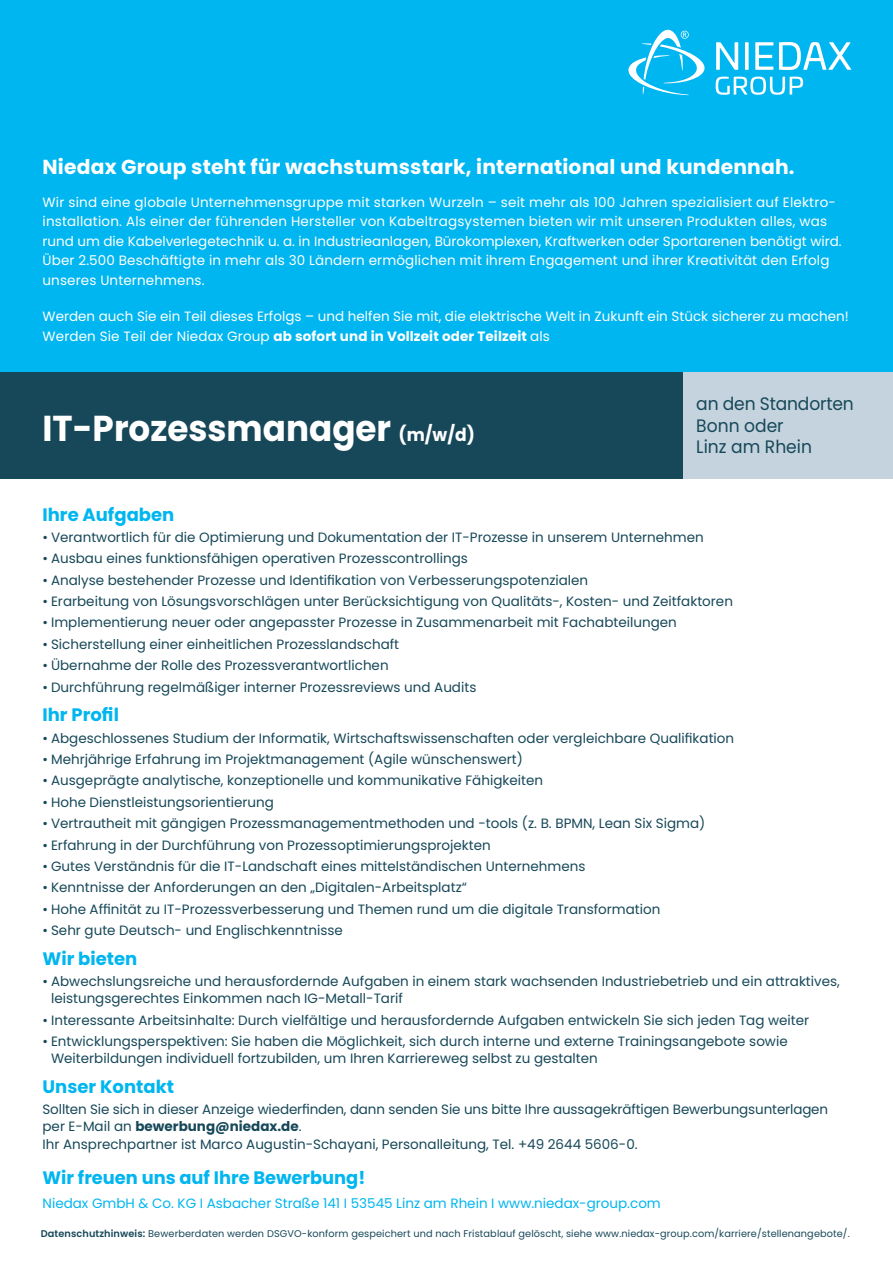
<style>
.page{position:relative;width:893px;height:1263px;background:#fff}
.page>*{position:absolute;margin:0;border:0;box-sizing:border-box;transform-origin:0 0}
.t1{font:700 36px "Poppins";color:#fff;scale:.95 1}
.t2{font:700 20.25px "Poppins";letter-spacing:.01em;color:#fff}
.t3{font:700 18px "Poppins";color:#00b6f0}
.t4{font:18px/21.6px "Poppins";color:#174859;scale:.95 1}
.t5{font:13.5px/17.1px "Poppins";color:#174859}
.t6{font:13.5px/19.5px "Poppins";letter-spacing:.01em;color:#fff}
.t7{font:13.5px "Poppins";color:#00b6f0}
.t8{font:9.75px "Poppins";letter-spacing:.01em;color:#174859}
.s1{font-weight:700}
.s2{font-size:18px}
.s3{font-weight:600}
</style>
<div class="page">
<div style="left:0;top:0;width:893px;height:372px;background:#00b6f0"></div>
<svg style="left:716px;top:77px;width:87px;height:18px"></svg>
<svg style="left:716px;top:42px;width:22px;height:28px"></svg>
<svg style="left:745px;top:42px;width:4px;height:28px"></svg>
<svg style="left:755px;top:42px;width:18px;height:28px"></svg>
<svg style="left:779px;top:42px;width:72px;height:28px"></svg>
<svg style="left:628px;top:30px;width:77px;height:65px"></svg>
<div style="left:0;top:372px;width:712px;height:106px;background:#174859"></div>
<div style="left:684px;top:372px;width:209px;height:106px;background:#c4d3dd"></div>
<h2 class="t2" style="left:43px;top:156px;width:754px">Niedax Group steht für wachstumsstark, international und kundennah.</h2>
<p class="t6" style="left:43px;top:192px;width:801px">Wir sind eine globale Unternehmensgruppe mit starken Wurzeln – seit mehr als 100 Jahren spezialisiert auf Elektro&shy;installation. Als einer der führenden Hersteller von Kabeltragsystemen bieten wir mit unseren Produkten alles, was rund um die Kabelverlegetechnik u. a. in Industrieanlagen, Bürokomplexen, Kraftwerken oder Sportarenen benötigt wird.<br>Über 2.500 Beschäftigte in mehr als 30 Ländern ermöglichen mit ihrem Engagement und ihrer Kreativität den Erfolg unseres Unternehmens.</p>
<p class="t6" style="left:43px;top:307px;width:808px">Werden auch Sie ein Teil dieses Erfolgs – und helfen Sie mit, die elektrische Welt in Zukunft ein Stück sicherer zu machen!<br>Werden Sie Teil der Niedax Group <span class="s1">ab sofort und in Vollzeit oder Teilzeit</span> als</p>
<h1 class="t1" style="left:43px;top:408px;width:457px">IT-Prozessmanager <span class="s2">(m/w/d)</span></h1>
<h3 class="t4" style="left:696px;top:393px;width:167px">an den Standorten<br>Bonn oder<br>Linz am Rhein</h3>
<h3 class="t3" style="left:43px;top:504px;width:133px">Ihre Aufgaben</h3>
<p class="t5" style="left:43px;top:529px;width:663px">• Verantwortlich für die Optimierung und Dokumentation der IT-Prozesse in unserem Unternehmen</p>
<p class="t5" style="left:43px;top:550px;width:427px">• Ausbau eines funktionsfähigen operativen Prozesscontrollings</p>
<p class="t5" style="left:43px;top:571px;width:547px">• Analyse bestehender Prozesse und Identifikation von Verbesserungspotenzialen</p>
<p class="t5" style="left:43px;top:593px;width:692px">• Erarbeitung von Lösungsvorschlägen unter Berücksichtigung von Qualitäts-, Kosten- und Zeitfaktoren</p>
<p class="t5" style="left:43px;top:614px;width:636px">• Implementierung neuer oder angepasster Prozesse in Zusammenarbeit mit Fachabteilungen</p>
<p class="t5" style="left:43px;top:636px;width:358px">• Sicherstellung einer einheitlichen Prozesslandschaft</p>
<p class="t5" style="left:43px;top:657px;width:348px">• Übernahme der Rolle des Prozessverantwortlichen</p>
<p class="t5" style="left:43px;top:678px;width:435px">• Durchführung regelmäßiger interner Prozessreviews und Audits</p>
<h3 class="t3" style="left:43px;top:705px;width:78px">Ihr Profil</h3>
<p class="t5" style="left:43px;top:729px;width:693px">• Abgeschlossenes Studium der Informatik, Wirtschaftswissenschaften oder vergleichbare Qualifikation</p>
<p class="t5" style="left:43px;top:751px;width:482px">• Mehrjährige Erfahrung im Projektmanagement (Agile wünschenswert)</p>
<p class="t5" style="left:43px;top:772px;width:502px">• Ausgeprägte analytische, konzeptionelle und kommunikative Fähigkeiten</p>
<p class="t5" style="left:43px;top:794px;width:233px">• Hohe Dienstleistungsorientierung</p>
<p class="t5" style="left:43px;top:815px;width:664px">• Vertrautheit mit gängigen Prozessmanagementmethoden und -tools (z. B. BPMN, Lean Six Sigma)</p>
<p class="t5" style="left:43px;top:836px;width:450px">• Erfahrung in der Durchführung von Prozessoptimierungsprojekten</p>
<p class="t5" style="left:43px;top:858px;width:544px">• Gutes Verständnis für die IT-Landschaft eines mittelständischen Unternehmens</p>
<p class="t5" style="left:43px;top:879px;width:426px">• Kenntnisse der Anforderungen an den „Digitalen-Arbeitsplatz“</p>
<p class="t5" style="left:43px;top:900px;width:619px">• Hohe Affinität zu IT-Prozessverbesserung und Themen rund um die digitale Transformation</p>
<p class="t5" style="left:43px;top:922px;width:302px">• Sehr gute Deutsch- und Englischkenntnisse</p>
<h3 class="t3" style="left:43px;top:948px;width:96px">Wir bieten</h3>
<p class="t5" style="left:51px;top:973px;width:790px;text-indent:-9px">• Abwechslungsreiche und herausfordernde Aufgaben in einem stark wachsenden Industriebetrieb und ein attraktives, leistungsgerechtes Einkommen nach IG-Metall-Tarif</p>
<p class="t5" style="left:43px;top:1011px;width:768px">• Interessante Arbeitsinhalte: Durch vielfältige und herausfordernde Aufgaben entwickeln Sie sich jeden Tag weiter</p>
<p class="t5" style="left:51px;top:1033px;width:738px;text-indent:-9px">• Entwicklungsperspektiven: Sie haben die Möglichkeit, sich durch interne und externe Trainingsangebote sowie<br>Weiterbildungen individuell fortzubilden, um Ihren Karriereweg selbst zu gestalten</p>
<h3 class="t3" style="left:43px;top:1076px;width:133px">Unser Kontakt</h3>
<p class="t5" style="left:43px;top:1101px;width:787px">Sollten Sie sich in dieser Anzeige wiederfinden, dann senden Sie uns bitte Ihre aussagekräftigen Bewerbungsunterlagen per E-Mail an <span class="s1">bewerbung@niedax.de</span>.<br>Ihr Ansprechpartner ist Marco Augustin-Schayani, Personalleitung, Tel. +49 2644 5606-0.</p>
<h3 class="t3" style="left:43px;top:1167px;width:324px">Wir freuen uns auf Ihre Bewerbung!</h3>
<p class="t7" style="left:43px;top:1195px;width:620px">Niedax GmbH &amp; Co. KG I Asbacher Straße 141 I 53545 Linz am Rhein I www.niedax-group.com</p>
<p class="t8" style="left:41px;top:1228px;width:810px"><span class="s3">Datenschutzhinweis:</span> Bewerberdaten werden DSGVO-konform gespeichert und nach Fristablauf gelöscht, siehe www.niedax-group.com/karriere/stellenangebote/.</p>
</div>
